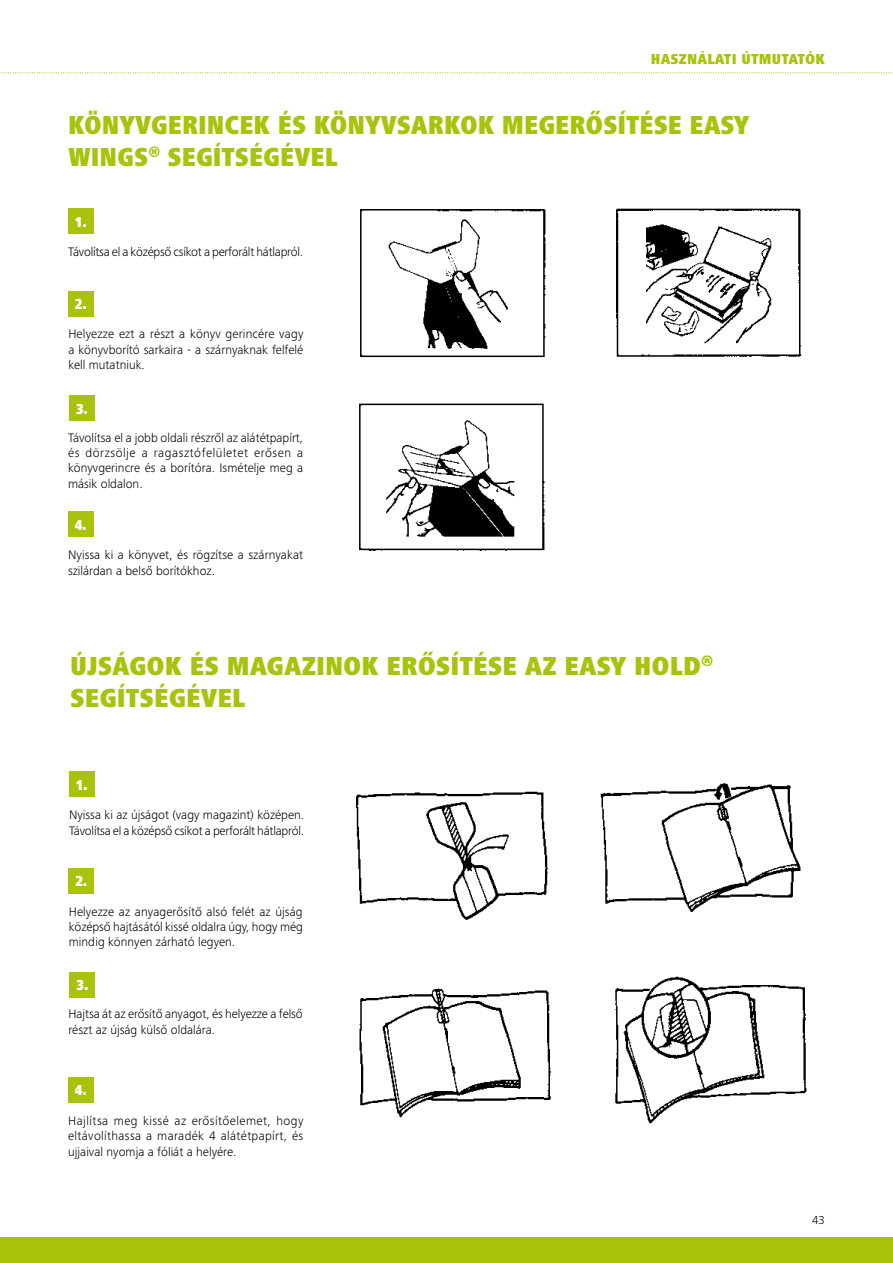
<style>
.page{position:relative;width:893px;height:1263px;background:#fff}
.page>*{position:absolute;margin:0;border:0;box-sizing:border-box;transform-origin:0 0}
.Produktgruppe{font:900 condensed 27px/32.4px "Frutiger Next Pro";color:#a9c30c}
.Produktgruppe-2{font:900 condensed 15px "Frutiger Next Pro";letter-spacing:.015em;color:#a9c30c}
.Produktgruppe-3{font:900 condensed 15px "Frutiger Next Pro";color:#fff}
.Blockabsatz_Anpassen{font:300 12.75px/15.3px "Frutiger Next Pro";color:#000;text-align:justify}
.Blockabsatz_Anpassen-2{font:300 12.75px/15.3px "Frutiger Next Pro";letter-spacing:-.02em;color:#000}
.t1{font:300 12px "Frutiger Next Pro";color:#000}
</style>
<div class="page">
<div style="left:0;top:1237px;width:893px;height:26px;background:#a9c30c"></div>
<svg style="left:1px;top:72px;width:891px;height:1px"></svg>
<img style="left:360px;top:209px;width:186px;height:149px">
<div style="left:68px;top:208px;width:26px;height:26px;background:#a9c30c"></div>
<div style="left:68px;top:291px;width:26px;height:25px;background:#a9c30c"></div>
<div style="left:69px;top:395px;width:26px;height:26px;background:#a9c30c"></div>
<div style="left:68px;top:511px;width:25px;height:26px;background:#a9c30c"></div>
<div style="left:69px;top:771px;width:25px;height:26px;background:#a9c30c"></div>
<div style="left:68px;top:868px;width:26px;height:26px;background:#a9c30c"></div>
<div style="left:70px;top:972px;width:25px;height:25px;background:#a9c30c"></div>
<div style="left:68px;top:1077px;width:26px;height:25px;background:#a9c30c"></div>
<img style="left:359px;top:403px;width:186px;height:148px">
<img style="left:616px;top:208px;width:186px;height:149px">
<img style="left:615px;top:976px;width:192px;height:148px">
<div style="left:697px;top:959px;width:39px;height:26px;background:#fff"></div>
<img style="left:359px;top:988px;width:192px;height:130px">
<div style="left:444px;top:1107px;width:111px;height:26px;background:#fff"></div>
<div style="left:453px;top:965px;width:38px;height:25px;background:#fff"></div>
<img style="left:356px;top:791px;width:192px;height:129px">
<div style="left:408px;top:914px;width:38px;height:26px;background:#fff"></div>
<img style="left:600px;top:783px;width:201px;height:129px">
<div style="left:620px;top:762px;width:70px;height:25px;background:#fff"></div>
<div style="left:491px;top:909px;width:193px;height:36px;background:#fff"></div>
<p class="Produktgruppe-2" style="left:651px;top:50px;width:176px">HASZNÁLATI ÚTMUTATÓK</p>
<p class="Produktgruppe" style="left:68px;top:108px;width:683px">KÖNYVGERINCEK ÉS KÖNYVSARKOK MEGERŐSÍTÉSE EASY<br>WINGS<sup>®</sup> SEGÍTSÉGÉVEL</p>
<p class="Produktgruppe-3" style="left:75px;top:213px;width:13px">1.</p>
<p class="Blockabsatz_Anpassen-2" style="left:68px;top:244px;width:237px">Távolítsa el a középső csíkot a perforált hátlapról.</p>
<p class="Produktgruppe-3" style="left:75px;top:295px;width:13px">2.</p>
<p class="Blockabsatz_Anpassen" style="left:68px;top:327px;width:237px">Helyezze ezt a részt a könyv gerincére vagy a könyvborító sarkaira - a szárnyaknak felfelé kell mutatniuk.</p>
<p class="Produktgruppe-3" style="left:76px;top:400px;width:13px">3.</p>
<p class="Blockabsatz_Anpassen" style="left:68px;top:430px;width:237px">Távolítsa el a jobb oldali részről az alátétpapírt, és dörzsölje a ragasztófelületet erősen a könyvgerincre és a borítóra. Ismételje meg a másik oldalon.</p>
<p class="Produktgruppe-3" style="left:75px;top:516px;width:13px">4.</p>
<p class="Blockabsatz_Anpassen" style="left:68px;top:547px;width:237px">Nyissa ki a könyvet, és rögzítse a szárnyakat szilárdan a belső borítókhoz.</p>
<p class="Produktgruppe" style="left:70px;top:650px;width:645px">ÚJSÁGOK ÉS MAGAZINOK ERŐSÍTÉSE AZ EASY HOLD<sup>®<br></sup>SEGÍTSÉGÉVEL</p>
<p class="Produktgruppe-3" style="left:76px;top:776px;width:13px">1.</p>
<p class="Blockabsatz_Anpassen-2" style="left:69px;top:807px;width:237px">Nyissa ki az újságot (vagy magazint) középen.<br>Távolítsa el a középső csíkot a perforált hátlapról.</p>
<p class="Produktgruppe-3" style="left:75px;top:873px;width:13px">2.</p>
<p class="Blockabsatz_Anpassen" style="left:69px;top:904px;width:236px">Helyezze az anyagerősítő alsó felét az újság középső hajtásától kissé oldalra úgy, hogy még mindig könnyen zárható legyen.</p>
<p class="Produktgruppe-3" style="left:77px;top:977px;width:13px">3.</p>
<p class="Blockabsatz_Anpassen" style="left:68px;top:1006px;width:236px">Hajtsa át az erősítő anyagot, és helyezze a felső részt az újság külső oldalára.</p>
<p class="Produktgruppe-3" style="left:75px;top:1081px;width:13px">4.</p>
<p class="Blockabsatz_Anpassen" style="left:68px;top:1113px;width:237px">Hajlítsa meg kissé az erősítőelemet, hogy eltávolíthassa a maradék 4 alátétpapírt, és ujjaival nyomja a fóliát a helyére.</p>
<p class="t1" style="left:812px;top:1213px;width:14px">43</p>
</div>
